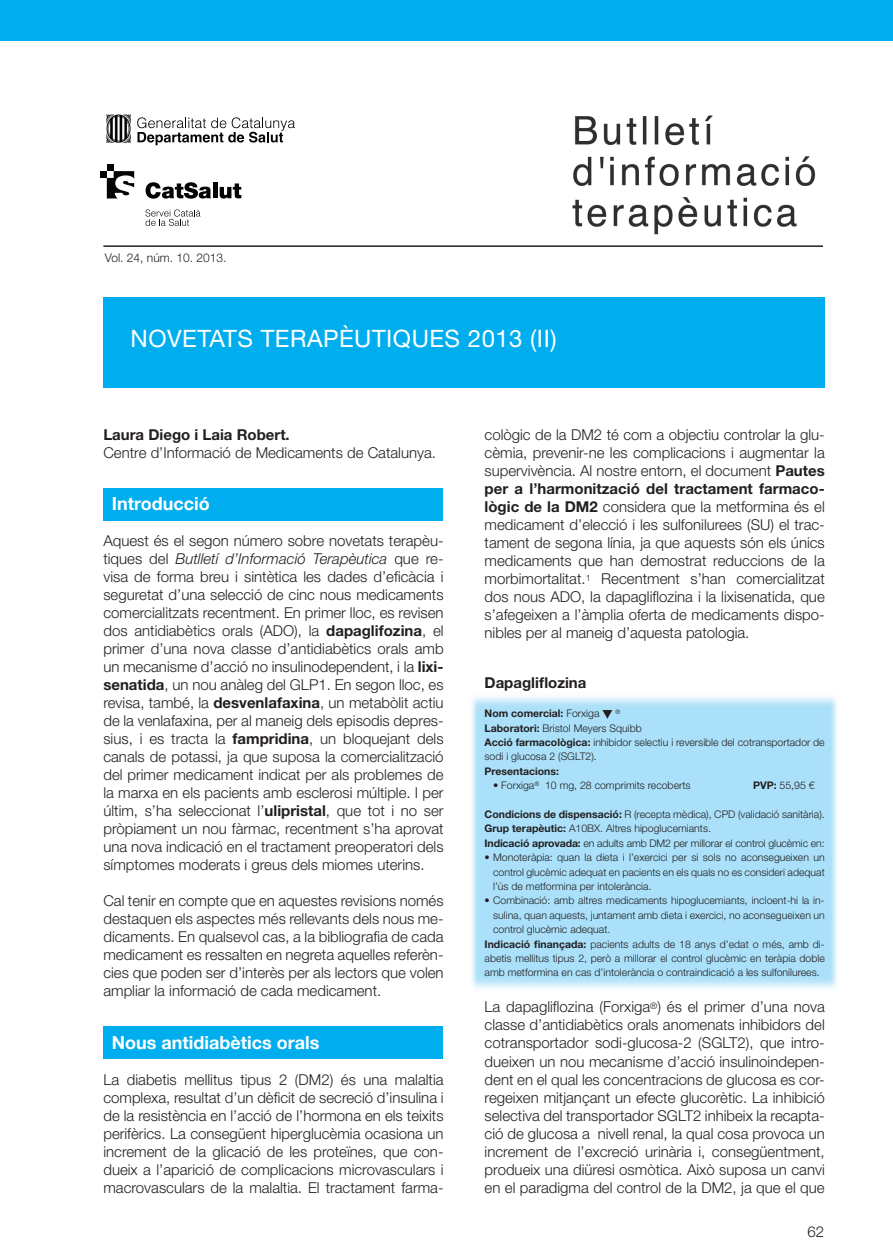
<style>
.page{position:relative;width:893px;height:1259px;background:#fff}
.page>*{position:absolute;margin:0;border:0;box-sizing:border-box;transform-origin:0 0}
.t1{font:24px "Helvetica Neue LT Std";letter-spacing:.02em;color:#fff}
.t2{font:700 18px "Helvetica Neue";color:#fff}
.t3{font:300 15px/18px "Helvetica Neue LT Std";color:#231f20;text-align:justify}
.t4{font:700 15px "Helvetica Neue LT Std";color:#231f20}
.t5{font:300 12px "Helvetica Neue LT Std";color:#231f20}
.t6{font:300 10.5px/14.4px "Helvetica Neue LT Std";color:#231f20}
.t7{font:700 10.5px "Helvetica Neue LT Std";color:#231f20}
.t8{font:300 6.15px "Helvetica Neue LT Std";color:#231f20}
.s1{font-style:italic}
.s2{font-weight:700}
.s3{font-weight:300}
</style>
<div class="page">
<img style="left:472px;top:696px;width:365px;height:293px">
<div style="left:104px;top:1026px;width:339px;height:32px;background:#00aeef"></div>
<img style="left:572px;top:115px;width:244px;height:120px">
<svg style="left:100px;top:117px;width:195px;height:109px"></svg>
<div style="left:103px;top:488px;width:340px;height:33px;background:#00aeef"></div>
<svg style="left:602px;top:710px;width:10px;height:8px"></svg>
<div style="left:0;top:0;width:893px;height:40px;background:#00aeef"></div>
<div style="left:103px;top:297px;width:722px;height:90px;background:#00aeef"></div>
<hr style="left:103px;top:245px;width:720px;height:2px;background:#231f20">
<div style="left:97px;top:109px;width:37px;height:36px;background:#fff"></div>
<img style="left:107px;top:115px;width:24px;height:28px">
<p class="t5" style="left:105px;top:250px;width:123px">Vol. 24, núm. 10. 2013.</p>
<h1 class="t1" style="left:131px;top:324px;width:428px">NOVETATS TERAPÈUTIQUES 2013 (II)</h1>
<p class="t4" style="left:103px;top:425px;width:188px">Laura Diego i Laia Robert.</p>
<p class="t3" style="left:103px;top:443px;width:334px">Centre d’Informació de Medicaments de Catalunya.</p>
<p class="t2" style="left:112px;top:492px;width:99px">Introducció</p>
<p class="t3" style="left:103px;top:531px;width:342px">Aquest és el segon número sobre novetats terapèu&shy;tiques del <span class="s1">Butlletí d’Informació Terapèutica</span> que re&shy;visa de forma breu i sintètica les dades d’eficàcia i seguretat d’una selecció de cinc nous medicaments comercialitzats recentment. En primer lloc, es revisen dos antidiabètics orals (ADO), la <span class="s2">dapaglifozina</span>, el primer d’una nova classe d’antidiabètics orals amb un mecanisme d’acció no insulinodependent, i la <span class="s2">lixi&shy;senatida</span>, un nou anàleg del GLP1. En segon lloc, es revisa, també, la <span class="s2">desvenlafaxina</span>, un metabòlit actiu de la venlafaxina, per al maneig dels episodis depres&shy;sius, i es tracta la <span class="s2">fampridina</span>, un bloquejant dels canals de potassi, ja que suposa la comercialització del primer medicament indicat per als problemes de la marxa en els pacients amb esclerosi múltiple. I per últim, s’ha seleccionat l’<span class="s2">ulipristal</span>, que tot i no ser pròpiament un nou fàrmac, recentment s’ha aprovat una nova indicació en el tractament preoperatori dels símptomes moderats i greus dels miomes uterins.</p>
<p class="t3" style="left:103px;top:891px;width:342px">Cal tenir en compte que en aquestes revisions només destaquen els aspectes més rellevants dels nous me&shy;dicaments. En qualsevol cas, a la bibliografia de cada medicament es ressalten en negreta aquelles referèn&shy;cies que poden ser d’interès per als lectors que volen ampliar la informació de cada medicament.</p>
<p class="t2" style="left:112px;top:1031px;width:209px">Nous antidiabètics orals</p>
<p class="t3" style="left:103px;top:1070px;width:342px">La diabetis mellitus tipus 2 (DM2) és una malaltia complexa, resultat d’un dèficit de secreció d’insulina i de la resistència en l’acció de l’hormona en els teixits perifèrics. La consegüent hiperglucèmia ocasiona un increment de la glicació de les proteïnes, que con&shy;dueix a l’aparició de complicacions microvasculars i macrovasculars de la malaltia. El tractament farma-</p>
<p class="t3" style="left:485px;top:425px;width:342px">cològic de la DM2 té com a objectiu controlar la glu&shy;cèmia, prevenir-ne les complicacions i augmentar la supervivència. Al nostre entorn, el document <span class="s2">Pautes per a l’harmonització del tractament farmaco&shy;lògic de la DM2</span> considera que la metformina és el medicament d’elecció i les sulfonilurees (SU) el trac&shy;tament de segona línia, ja que aquests són els únics medicaments que han demostrat reduccions de la morbimortalitat.<sup>1</sup> Recentment s’han comercialitzat dos nous ADO, la dapagliflozina i la lixisenatida, que s’afegeixen a l’àmplia oferta de medicaments dispo&shy;nibles per al maneig d’aquesta patologia.</p>
<p class="t4" style="left:485px;top:674px;width:103px">Dapagliflozina</p>
<p class="t7" style="left:485px;top:707px;width:116px">Nom comercial: <span class="s3">Forxiga</span></p>
<p class="t8" style="left:615px;top:708px;width:6px">®</p>
<p class="t6" style="left:485px;top:720px;width:342px"><span class="s2">Laboratori:</span> Bristol Meyers Squibb<br><span class="s2">Acció farmacològica:</span> inhibidor selectiu i reversible del cotransportador de sodi i glucosa 2 (SGLT2).</p>
<p class="t7" style="left:485px;top:764px;width:76px">Presentacions:</p>
<p class="t6" style="left:493px;top:778px;width:199px">• Forxiga<sup>®</sup> 10 mg, 28 comprimits recoberts</p>
<p class="t6" style="left:753px;top:778px;width:63px"><span class="s2">PVP:</span> 55,95 €</p>
<p class="t6" style="left:485px;top:807px;width:342px"><span class="s2">Condicions de dispensació:</span> R (recepta mèdica), CPD (validació sanitària).<br><span class="s2">Grup terapèutic:</span> A10BX. Altres hipoglucemiants.<br><span class="s2">Indicació aprovada:</span> en adults amb DM2 per millorar el control glucèmic en:</p>
<p class="t6" style="left:493px;top:850px;width:333px;text-align:justify;text-indent:-8px">• Monoteràpia: quan la dieta i l’exercici per si sols no aconsegueixen un control glucèmic adequat en pacients en els quals no es consideri adequat l’ús de metformina per intolerància.</p>
<p class="t6" style="left:485px;top:893px;width:342px">• Combinació: amb altres medicaments hipoglucemiants, incloent-hi la in-</p>
<p class="t6" style="left:493px;top:907px;width:333px">sulina, quan aquests, juntament amb dieta i exercici, no aconsegueixen un</p>
<p class="t6" style="left:493px;top:922px;width:119px">control glucèmic adequat.</p>
<p class="t6" style="left:485px;top:936px;width:342px"><span class="s2">Indicació finançada:</span> pacients adults de 18 anys d’edat o més, amb di-</p>
<p class="t6" style="left:485px;top:951px;width:342px">abetis mellitus tipus 2, però a millorar el control glucèmic en teràpia doble</p>
<p class="t6" style="left:485px;top:965px;width:337px">amb metformina en cas d’intolerància o contraindicació a les sulfonilurees.</p>
<p class="t3" style="left:485px;top:998px;width:342px">La dapagliflozina (Forxiga<sup>®</sup>) és el primer d’una nova classe d’antidiabètics orals anomenats inhibidors del cotransportador sodi-glucosa-2 (SGLT2), que intro&shy;dueixen un nou mecanisme d’acció insulinoindepen&shy;dent en el qual les concentracions de glucosa es cor&shy;regeixen mitjançant un efecte glucorètic. La inhibició selectiva del transportador SGLT2 inhibeix la recapta&shy;ció de glucosa a nivell renal, la qual cosa provoca un increment de l’excreció urinària i, consegüentment, produeix una diüresi osmòtica. Això suposa un canvi en el paradigma del control de la DM2, ja que el que</p>
<p class="t3" style="left:807px;top:1222px;width:18px">62</p>
</div>
